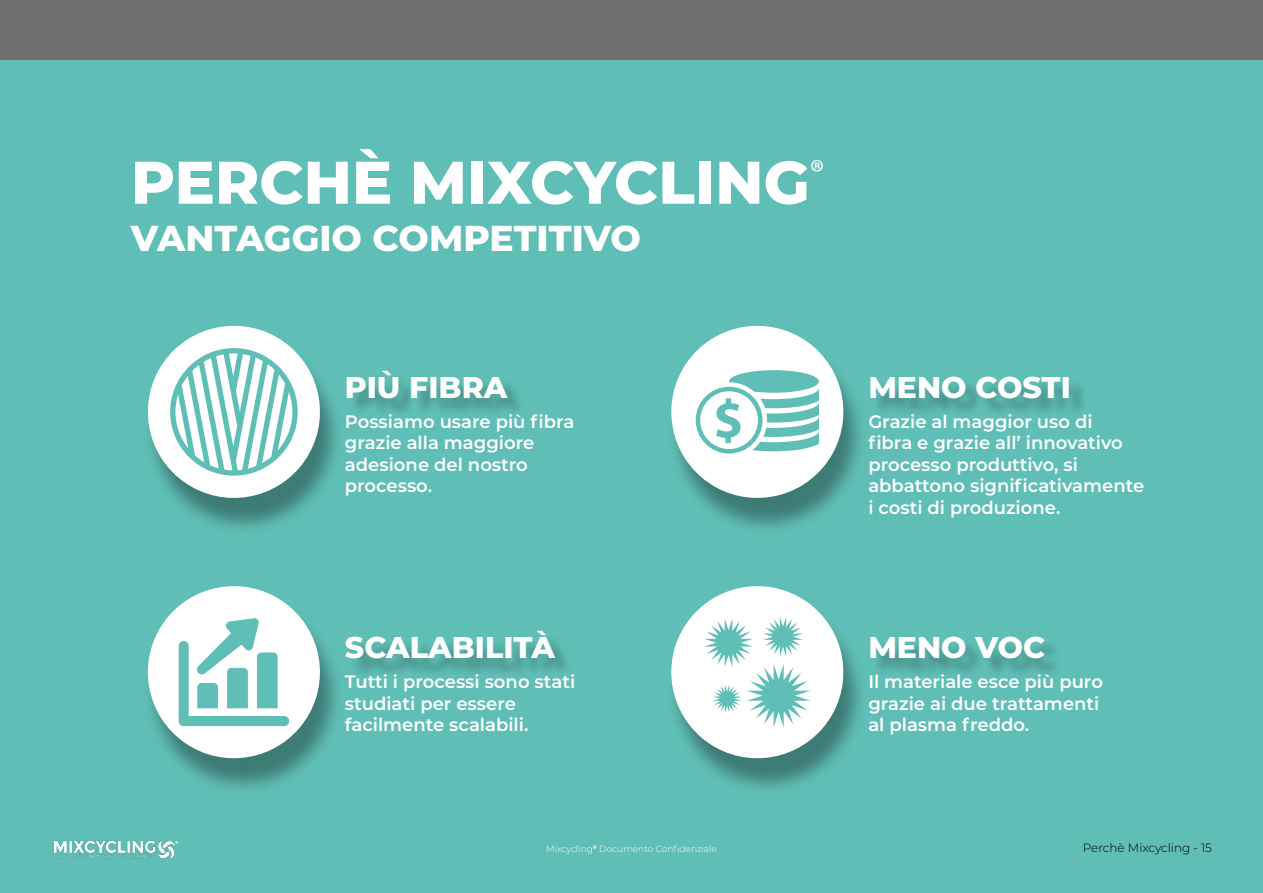
<style>
.page{position:relative;width:1263px;height:893px;background:#5fbeb5}
.page>*{position:absolute;margin:0;border:0;box-sizing:border-box;transform-origin:0 0}
.t1{font:800 60px "Montserrat";color:#fff}
.t2{font:800 36px "Montserrat";color:#fff}
.t3{font:800 30px "Montserrat";color:#fff}
.t4{font:600 18px/21.6px "Montserrat";color:#fff}
.t5{font:300 12px "Montserrat";color:#000}
.t6{font:300 9px "Montserrat";color:#fff}
</style>
<div class="page">
<img style="left:54px;top:840px;width:124px;height:18px">
<div style="left:0;top:0;width:1263px;height:60px;background:#706f6f"></div>
<div style="left:350px;top:374px;width:176px;height:43px;background:#000;opacity:.25"></div>
<div style="left:349px;top:634px;width:224px;height:44px;background:#000;opacity:.25"></div>
<div style="left:873px;top:379px;width:214px;height:38px;background:#000;opacity:.25"></div>
<div style="left:873px;top:639px;width:189px;height:39px;background:#000;opacity:.25"></div>
<div style="left:144px;top:335px;width:200px;height:200px;background:#000;opacity:.35"></div>
<div style="left:144px;top:596px;width:200px;height:199px;background:#000;opacity:.35"></div>
<div style="left:667px;top:335px;width:200px;height:200px;background:#000;opacity:.35"></div>
<div style="left:667px;top:596px;width:200px;height:199px;background:#000;opacity:.35"></div>
<svg style="left:144px;top:325px;width:186px;height:183px"></svg>
<svg style="left:144px;top:586px;width:186px;height:182px"></svg>
<svg style="left:667px;top:325px;width:187px;height:183px"></svg>
<svg style="left:667px;top:586px;width:187px;height:182px"></svg>
<h1 class="t1" style="left:131px;top:138px;width:695px">PERCHÈ MIXCYCLING<sup>®</sup></h1>
<h2 class="t2" style="left:131px;top:211px;width:512px">VANTAGGIO COMPETITIVO</h2>
<h3 class="t3" style="left:345px;top:365px;width:164px">PIÙ FIBRA</h3>
<p class="t4" style="left:345px;top:410px;width:231px">Possiamo usare più fibra grazie alla maggiore adesione del nostro processo.</p>
<h3 class="t3" style="left:345px;top:626px;width:212px">SCALABILITÀ</h3>
<p class="t4" style="left:345px;top:670px;width:232px">Tutti i processi sono stati studiati per essere facilmente scalabili.</p>
<h3 class="t3" style="left:868px;top:365px;width:204px">MENO COSTI</h3>
<p class="t4" style="left:868px;top:410px;width:277px">Grazie al maggior uso di<br>fibra e grazie all’ innovativo processo produttivo, si abbattono significativamente i costi di produzione.</p>
<h3 class="t3" style="left:868px;top:626px;width:178px">MENO VOC</h3>
<p class="t4" style="left:868px;top:670px;width:236px">Il materiale esce più puro grazie ai due trattamenti al plasma freddo.</p>
<p class="t6" style="left:546px;top:843px;width:172px">Mixcycling<sup>®</sup> Documento Confidenziale</p>
<p class="t5" style="left:1083px;top:840px;width:131px">Perchè Mixcycling - 15</p>
</div>
